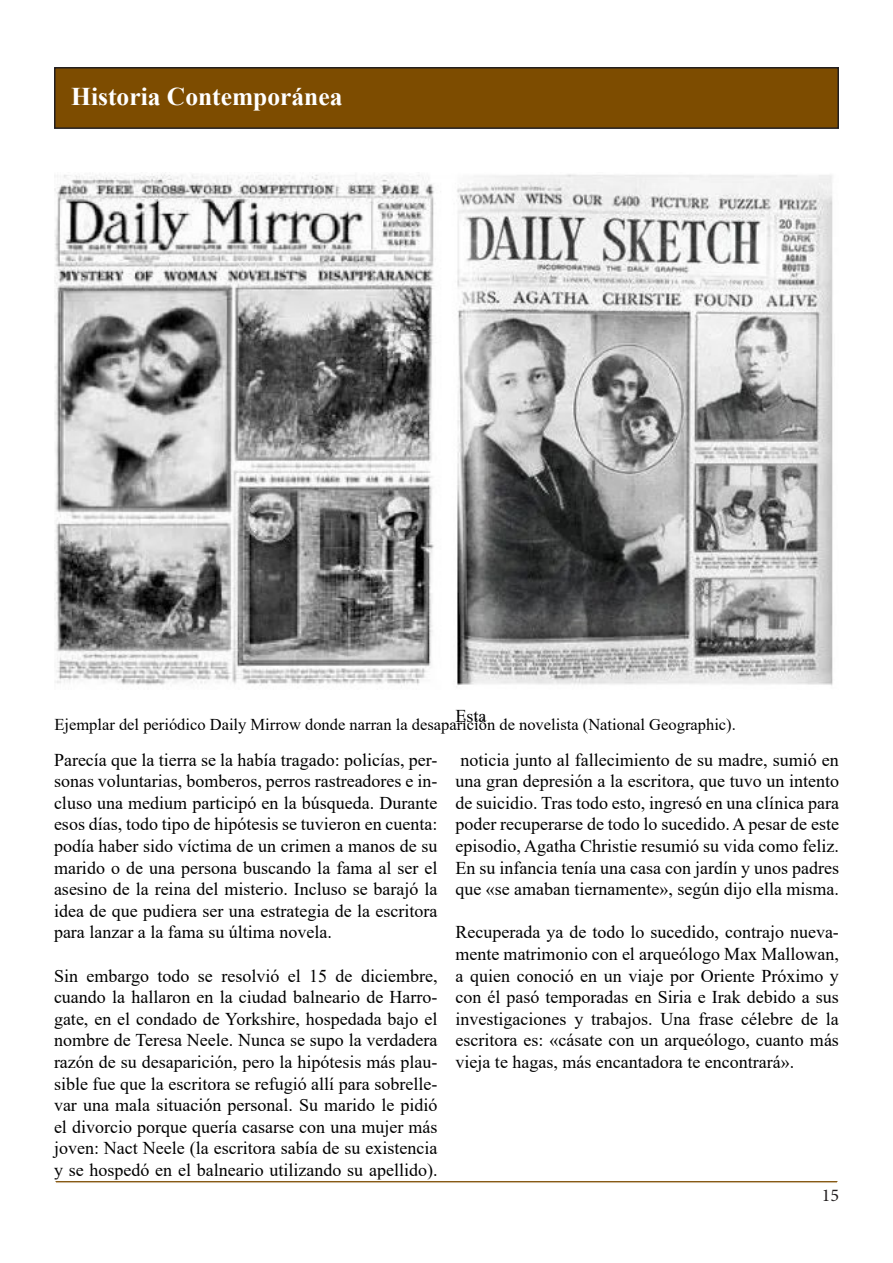
<style>
.page{position:relative;width:893px;height:1263px;background:#fff}
.page>*{position:absolute;margin:0;border:0;box-sizing:border-box;transform-origin:0 0}
.t1{font:700 25.5px "Times New Roman";color:#fff}
.t2{font:18px/21.6px "Times New Roman";color:#000;text-align:justify}
.t3{font:18px "Minion Pro";color:#231f20}
.t4{font:16.5px "Times New Roman";color:#000}
</style>
<div class="page">
<div style="left:55px;top:68px;width:783px;height:60px;background:#7d4c00"></div>
<div style="left:54px;top:67px;width:785px;height:62px;border:2px solid #231f20"></div>
<svg style="left:55px;top:1181px;width:783px;height:2px;fill:#cab698"></svg>
<img style="left:54px;top:174px;width:779px;height:513px">
<p class="t1" style="left:71px;top:78px;width:273px">Historia Contemporánea</p>
<p class="t2" style="left:455px;top:705px;width:32px">Esta</p>
<p class="t2" style="left:455px;top:748px;width:385px">noticia junto al fallecimiento de su madre, sumió en una gran depresión a la escritora, que tuvo un intento de suicidio. Tras todo esto, ingresó en una clínica para poder recuperarse de todo lo sucedido. A pesar de este episodio, Agatha Christie resumió su vida como feliz.<br>En su infancia tenía una casa con jardín y unos padres que «se amaban tiernamente», según dijo ella misma.</p>
<p class="t2" style="left:455px;top:921px;width:385px">Recuperada ya de todo lo sucedido, contrajo nueva&shy;mente matrimonio con el arqueólogo Max Mallowan, a quien conoció en un viaje por Oriente Próximo y con él pasó temporadas en Siria e Irak debido a sus investigaciones y trabajos. Una frase célebre de la escritora es: «cásate con un arqueólogo, cuanto más vieja te hagas, más encantadora te encontrará».</p>
<p class="t4" style="left:54px;top:713px;width:683px">Ejemplar del periódico Daily Mirrow donde narran la desaparición de novelista (National Geographic).</p>
<p class="t2" style="left:54px;top:748px;width:385px">Parecía que la tierra se la había tragado: policías, per&shy;sonas voluntarias, bomberos, perros rastreadores e in&shy;cluso una medium participó en la búsqueda. Durante esos días, todo tipo de hipótesis se tuvieron en cuenta: podía haber sido víctima de un crimen a manos de su marido o de una persona buscando la fama al ser el asesino de la reina del misterio. Incluso se barajó la idea de que pudiera ser una estrategia de la escritora para lanzar a la fama su última novela.</p>
<p class="t2" style="left:54px;top:964px;width:385px">Sin embargo todo se resolvió el 15 de diciembre, cuando la hallaron en la ciudad balneario de Harro&shy;gate, en el condado de Yorkshire, hospedada bajo el nombre de Teresa Neele. Nunca se supo la verdadera razón de su desaparición, pero la hipótesis más plau&shy;sible fue que la escritora se refugió allí para sobrelle&shy;var una mala situación personal. Su marido le pidió el divorcio porque quería casarse con una mujer más joven: Nact Neele (la escritora sabía de su existencia y se hospedó en el balneario utilizando su apellido).</p>
<p class="t3" style="left:822px;top:1183px;width:19px">15</p>
</div>
